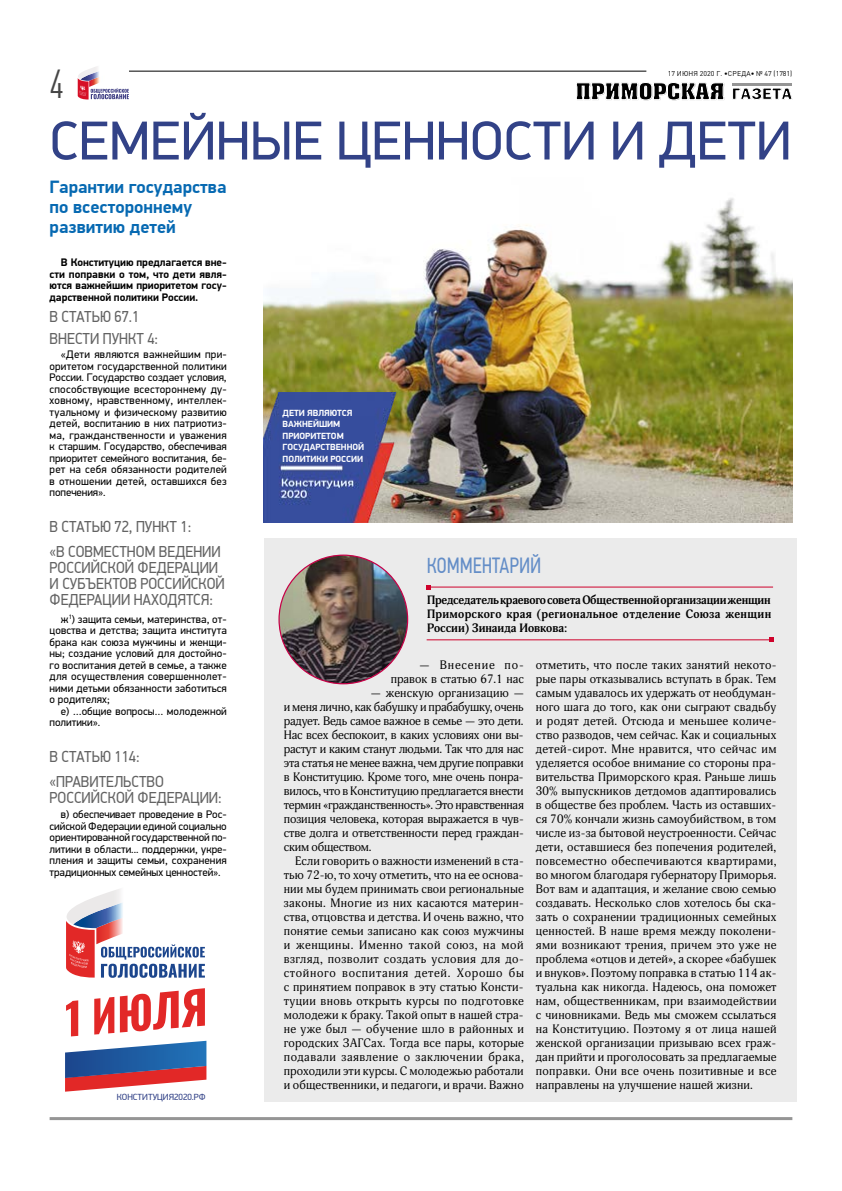
<style>
.page{position:relative;width:842px;height:1191px;background:#fff}
.page>*{position:absolute;margin:0;border:0;box-sizing:border-box;transform-origin:0 0}
.t1{font:55px "PF Din Display Pro";color:#324287}
.t2{font:condensed 40px "DIN Pro";color:#464646}
.t3{font:22px "PF Din Text Cond Pro";color:#638dc7;scale:.9 1}
.t4{font:700 18px/20px "PF Din Display Pro";color:#0669b2}
.t5{font:16px/24.5px "PF Din Display Pro";color:#636363;scale:.9 1}
.t6{font:12px/14px "Adonis C";letter-spacing:.015em;color:#000;text-align:justify}
.t7{font:700 12px/14px "Adonis";letter-spacing:.025em;color:#000;text-align:justify}
.t8{font:11px/11.5px "PF Din Display Pro";letter-spacing:.005em;color:#000;text-align:justify}
.t9{font:700 11px/11.5px "PF Din Display Pro";letter-spacing:-.005em;color:#000;text-align:justify}
.t10{font:700 9px/11.5px "PF Din Display Pro";letter-spacing:-.005em;color:#fff}
.t11{font:8.9px "PF Din Display Pro";color:#324287}
.t12{font:7px "DIN Pro";color:#000}
</style>
<div class="page">
<hr style="left:50px;top:1117px;width:742px;height:3px;background:#959595">
<hr style="left:129px;top:71px;width:517px;height:1px;background:#000">
<svg style="left:576px;top:82px;width:148px;height:18px"></svg>
<svg style="left:733px;top:88px;width:59px;height:12px"></svg>
<hr style="left:732px;top:83px;width:60px;height:2px;background:#959595">
<svg style="left:78px;top:79px;width:51px;height:20px"></svg>
<img style="left:89px;top:81px;width:15px;height:6px">
<img style="left:80px;top:79px;width:24px;height:2px">
<img style="left:78px;top:66px;width:20px;height:13px">
<img style="left:80px;top:69px;width:20px;height:10px">
<div style="left:264px;top:538px;width:533px;height:563px;background:#ebebeb"></div>
<hr style="left:427px;top:639px;width:345px;height:1px;background:#cf022b">
<svg style="left:770px;top:638px;width:4px;height:4px"></svg>
<hr style="left:429px;top:586px;width:344px;height:1px;background:#cf022b">
<svg style="left:427px;top:585px;width:4px;height:4px"></svg>
<svg style="left:66px;top:889px;width:139px;height:88px"></svg>
<svg style="left:65px;top:988px;width:141px;height:103px"></svg>
<img style="left:264px;top:198px;width:528px;height:324px">
<img style="left:279px;top:555px;width:129px;height:129px;border-radius:64px">
<img style="left:264px;top:392px;width:137px;height:130px">
<h2 class="t2" style="left:50px;top:55px;width:16px">4</h2>
<p class="t12" style="left:668px;top:68px;width:126px">17 ИЮНЯ 2020 Г. •СРЕДА• № 47 (1781)</p>
<h1 class="t1" style="left:50px;top:108px;width:743px">СЕМЕЙНЫЕ ЦЕННОСТИ И ДЕТИ</h1>
<h3 class="t4" style="left:50px;top:177px;width:178px">Гарантии государства по всестороннему развитию детей</h3>
<p class="t9" style="left:50px;top:257px;width:179px;text-indent:11px">В Конституцию предлагается вне&shy;сти поправки о том, что дети явля&shy;ются важнейшим приоритетом госу&shy;дарственной политики России.</p>
<h3 class="t5" style="left:50px;top:306px;width:122px;line-height:21.7px">В СТАТЬЮ 67.1<br>ВНЕСТИ ПУНКТ 4:</h3>
<p class="t8" style="left:50px;top:349px;width:179px;text-indent:11px">«Дети являются важнейшим при&shy;оритетом государственной политики России. Государство создает условия, способствующие всестороннему ду&shy;ховному, нравственному, интеллек&shy;туальному и физическому развитию детей, воспитанию в них патриотиз&shy;ма, гражданственности и уважения к старшим. Государство, обеспечивая приоритет семейного воспитания, бе&shy;рет на себя обязанности родителей в отношении детей, оставшихся без попечения».</p>
<h3 class="t5" style="left:50px;top:515px;width:192px">В СТАТЬЮ 72, ПУНКТ 1:<br>«В СОВМЕСТНОМ ВЕДЕНИИ</h3>
<h3 class="t5" style="left:50px;top:559px;width:196px;line-height:16px">РОССИЙСКОЙ ФЕДЕРАЦИИ<br>И СУБЪЕКТОВ РОССИЙСКОЙ<br>ФЕДЕРАЦИИ НАХОДЯТСЯ:</h3>
<p class="t8" style="left:50px;top:613px;width:179px;text-indent:11px">ж<sup>1</sup>) защита семьи, материнства, от&shy;цовства и детства; защита института брака как союза мужчины и женщи&shy;ны; создание условий для достойно&shy;го воспитания детей в семье, а также для осуществления совершеннолет&shy;ними детьми обязанности заботиться о родителях;</p>
<p class="t8" style="left:50px;top:705px;width:179px;text-indent:11px">е) …общие вопросы… молодежной политики».</p>
<h3 class="t5" style="left:50px;top:745px;width:129px">В СТАТЬЮ 114: «ПРАВИТЕЛЬСТВО</h3>
<h3 class="t5" style="left:50px;top:785px;width:193px">РОССИЙСКОЙ ФЕДЕРАЦИИ:</h3>
<p class="t8" style="left:50px;top:809px;width:179px;text-indent:11px">в) обеспечивает проведение в Рос&shy;сийской Федерации единой социально ориентированной государственной по&shy;литики в области... поддержки, укре&shy;пления и защиты семьи, сохранения традиционных семейных ценностей».</p>
<p class="t11" style="left:117px;top:1091px;width:90px">КОНСТИТУЦИЯ2020.РФ</p>
<p class="t10" style="left:283px;top:407px;width:83px">ДЕТИ ЯВЛЯЮТСЯ<br>ВАЖНЕЙШИМ<br>ПРИОРИТЕТОМ<br>ГОСУДАРСТВЕННОЙ<br>ПОЛИТИКИ РОССИИ</p>
<h3 class="t3" style="left:427px;top:552px;width:129px">КОММЕНТАРИЙ</h3>
<p class="t7" style="left:427px;top:593px;width:346px">Председатель краевого совета Общественной организации женщин Приморского края (региональное отделение Союза женщин России) Зинаида Иовкова:</p>
<p class="t6" style="left:391px;top:658px;width:135px;text-align:right">— Внесение по&shy;правок в статью 67.1 нас</p>
<p class="t6" style="left:284px;top:686px;width:242px;text-indent:87px">— женскую организацию — и меня лично, как бабушку и прабабушку, очень радует. Ведь самое важное в семье — это дети.<br>Нас всех беспокоит, в каких условиях они вы&shy;растут и каким станут людьми. Так что для нас эта статья не менее важна, чем другие поправки в Конституцию. Кроме того, мне очень понра&shy;вилось, что в Конституцию предлагается внести термин «гражданственность». Это нравственная позиция человека, которая выражается в чув&shy;стве долга и ответственности перед граждан&shy;ским обществом.</p>
<p class="t6" style="left:284px;top:854px;width:242px;text-indent:11px">Если говорить о важности изменений в ста&shy;тью 72-ю, то хочу отметить, что на ее основа&shy;нии мы будем принимать свои региональные законы. Многие из них касаются материн&shy;ства, отцовства и детства. И очень важно, что понятие семьи записано как союз мужчины и женщины. Именно такой союз, на мой взгляд, позволит создать условия для до&shy;стойного воспитания детей. Хорошо бы с принятием поправок в эту статью Консти&shy;туции вновь открыть курсы по подготовке молодежи к браку. Такой опыт в нашей стра&shy;не уже был — обучение шло в районных и городских ЗАГСах. Тогда все пары, которые подавали заявление о заключении брака, проходили эти курсы. С молодежью работали и общественники, и педагоги, и врачи. Важно</p>
<p class="t6" style="left:536px;top:658px;width:242px">отметить, что после таких занятий некото&shy;рые пары отказывались вступать в брак. Тем самым удавалось их удержать от необдуман&shy;ного шага до того, как они сыграют свадьбу и родят детей. Отсюда и меньшее количе&shy;ство разводов, чем сейчас. Как и социальных детей-сирот. Мне нравится, что сейчас им уделяется особое внимание со стороны пра&shy;вительства Приморского края. Раньше лишь 30% выпускников детдомов адаптировались в обществе без проблем. Часть из оставших&shy;ся 70% кончали жизнь самоубийством, в том числе из-за бытовой неустроенности. Сейчас дети, оставшиеся без попечения родителей, повсеместно обеспечиваются квартирами, во многом благодаря губернатору Приморья.<br>Вот вам и адаптация, и желание свою семью создавать. Несколько слов хотелось бы ска&shy;зать о сохранении традиционных семейных ценностей. В наше время между поколени&shy;ями возникают трения, причем это уже не проблема «отцов и детей», а скорее «бабушек и внуков». Поэтому поправка в статью 114 ак&shy;туальна как никогда. Надеюсь, она поможет нам, общественникам, при взаимодействии с чиновниками. Ведь мы сможем ссылаться на Конституцию. Поэтому я от лица нашей женской организации призываю всех граж&shy;дан прийти и проголосовать за предлагаемые поправки. Они все очень позитивные и все направлены на улучшение нашей жизни.</p>
</div>
